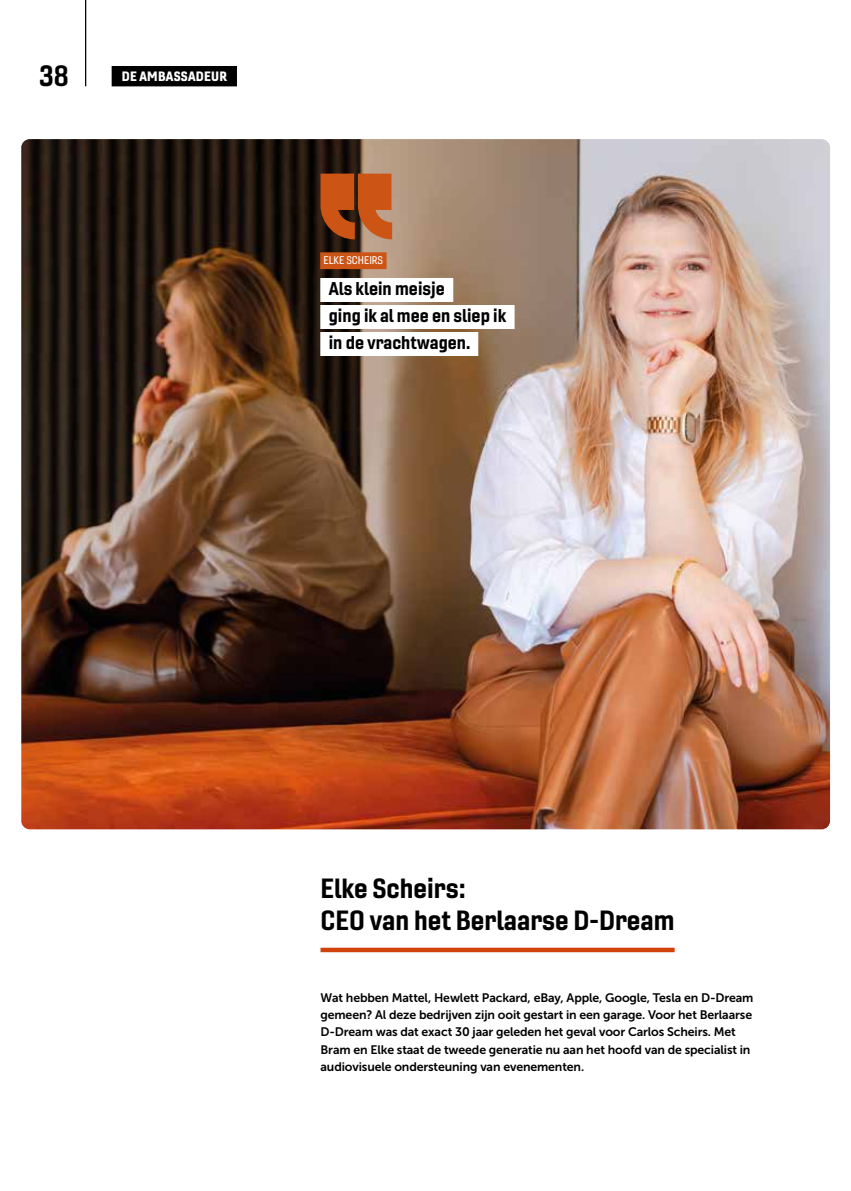
<style>
.page{position:relative;width:851px;height:1191px;background:#fff}
.page>*{position:absolute;margin:0;border:0;box-sizing:border-box;transform-origin:0 0}
.t1{font:28.5px "Gineso Nor Bol";color:#000}
.t2{font:27px/31.5px "Gineso Nor Bol";color:#000}
.t3{font:18px/27px "Gineso Nor Bol";color:#000}
.t4{font:13.2px "Gineso Nor Bla";letter-spacing:.02em;color:#fff}
.t5{font:12.3px/17.2px "Museo Sans 700";letter-spacing:-.01em;color:#000}
.t6{font:10.8px "Gineso Nor Med";color:#fff}
</style>
<div class="page">
<hr style="left:85px;top:0;width:1px;height:86px;background:#000">
<div style="left:112px;top:66px;width:125px;height:20px;background:#000"></div>
<div style="left:320px;top:947px;width:354px;height:5px;background:#d2430c"></div>
<img style="left:21px;top:139px;width:808px;height:690px">
<div style="left:320px;top:278px;width:133px;height:24px;background:#fff"></div>
<div style="left:320px;top:305px;width:194px;height:24px;background:#fff"></div>
<div style="left:320px;top:332px;width:158px;height:24px;background:#fff"></div>
<svg style="left:320px;top:174px;width:72px;height:65px;background:#b0501d"></svg>
<div style="left:320px;top:252px;width:66px;height:17px;background:#cc5516"></div>
<h1 class="t1" style="left:39px;top:58px;width:31px">38</h1>
<p class="t4" style="left:122px;top:67px;width:107px">DE AMBASSADEUR</p>
<p class="t6" style="left:323px;top:254px;width:61px">ELKE SCHEIRS</p>
<h3 class="t3" style="left:329px;top:275px;width:179px">Als klein meisje<br>ging ik al mee en sliep ik in de vrachtwagen.</h3>
<h2 class="t2" style="left:320px;top:872px;width:355px">Elke Scheirs:<br>CEO van het Berlaarse D-Dream</h2>
<p class="t5" style="left:320px;top:989px;width:434px">Wat hebben Mattel, Hewlett Packard, eBay, Apple, Google, Tesla en D-Dream gemeen? Al deze bedrijven zijn ooit gestart in een garage. Voor het Berlaarse D-Dream was dat exact 30 jaar geleden het geval voor Carlos Scheirs. Met Bram en Elke staat de tweede generatie nu aan het hoofd van de specialist in audiovisuele ondersteuning van evenementen.</p>
</div>
